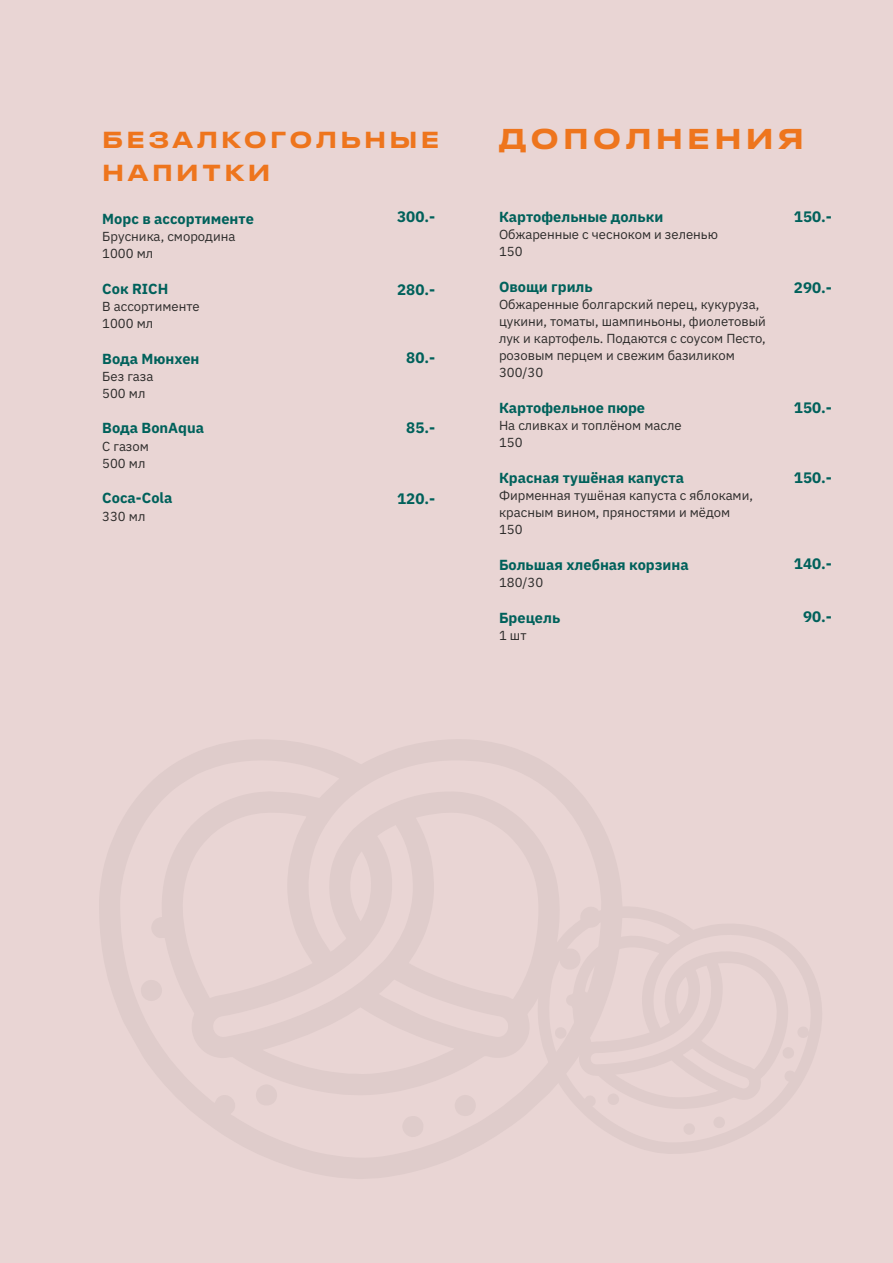
<style>
.page{position:relative;width:893px;height:1263px;background:#e9d5d4}
.page>*{position:absolute;margin:0;border:0;box-sizing:border-box;transform-origin:0 0}
.t1{font:500 27px "Druk Text Wide Cy";letter-spacing:.15em;color:#ee751d}
.t2{font:500 21.9px "Druk Text Wide Cy";letter-spacing:.15em;color:#ee751d}
.t3{font:700 15.15px "IBM Plex Sans";color:#00615b}
.t4{font:700 14.55px "IBM Plex Sans";color:#00615b}
.t5{font:13.05px/17px "IBM Plex Sans";color:#2b2a29}
</style>
<div class="page">
<h2 class="t2" style="left:102px;top:130px;width:339px">БЕЗАЛКОГОЛЬНЫЕ</h2>
<h1 class="t1" style="left:499px;top:127px;width:307px">ДОПОЛНЕНИЯ</h1>
<h2 class="t2" style="left:102px;top:164px;width:170px">НАПИТКИ</h2>
<p class="t4" style="left:102px;top:212px;width:153px">Морс в ассортименте</p>
<p class="t5" style="left:102px;top:229px;width:135px">Брусника, смородина<br>1000 мл</p>
<p class="t4" style="left:102px;top:282px;width:68px">Сок RICH</p>
<p class="t5" style="left:102px;top:299px;width:99px">В ассортименте<br>1000 мл</p>
<p class="t4" style="left:102px;top:352px;width:99px">Вода Мюнхен</p>
<p class="t5" style="left:102px;top:369px;width:53px">Без газа<br>500 мл</p>
<p class="t4" style="left:102px;top:422px;width:103px">Вода BonAqua</p>
<p class="t5" style="left:102px;top:439px;width:48px">С газом<br>500 мл</p>
<p class="t4" style="left:102px;top:492px;width:72px">Coca-Cola</p>
<p class="t5" style="left:102px;top:509px;width:45px">330 мл</p>
<p class="t3" style="left:397px;top:210px;width:40px">300.-</p>
<p class="t3" style="left:794px;top:210px;width:40px">150.-</p>
<p class="t4" style="left:499px;top:211px;width:166px">Картофельные дольки</p>
<p class="t5" style="left:499px;top:227px;width:220px">Обжаренные с чесноком и зеленью<br>150</p>
<p class="t4" style="left:499px;top:281px;width:95px">Овощи гриль</p>
<p class="t5" style="left:499px;top:297px;width:268px">Обжаренные болгарский перец, кукуруза, цукини, томаты, шампиньоны, фиолетовый лук и картофель. Подаются с соусом Песто, розовым перцем и свежим базиликом 300/30</p>
<p class="t4" style="left:499px;top:402px;width:148px">Картофельное пюре</p>
<p class="t5" style="left:499px;top:418px;width:184px">На сливках и топлёном масле<br>150</p>
<p class="t4" style="left:499px;top:471px;width:187px">Красная тушёная капуста</p>
<p class="t5" style="left:499px;top:488px;width:255px">Фирменная тушёная капуста с яблоками, красным вином, пряностями и мёдом<br>150</p>
<p class="t4" style="left:499px;top:558px;width:191px">Большая хлебная корзина</p>
<p class="t5" style="left:499px;top:575px;width:46px">180/30</p>
<p class="t4" style="left:499px;top:611px;width:63px">Брецель</p>
<p class="t5" style="left:499px;top:628px;width:29px">1 шт</p>
<p class="t3" style="left:794px;top:282px;width:40px">290.-</p>
<p class="t3" style="left:397px;top:283px;width:40px">280.-</p>
<p class="t3" style="left:406px;top:351px;width:30px">80.-</p>
<p class="t3" style="left:794px;top:401px;width:40px">150.-</p>
<p class="t3" style="left:406px;top:421px;width:30px">85.-</p>
<p class="t3" style="left:794px;top:471px;width:40px">150.-</p>
<p class="t3" style="left:397px;top:492px;width:40px">120.-</p>
<p class="t3" style="left:794px;top:557px;width:40px">140.-</p>
<p class="t3" style="left:803px;top:610px;width:30px">90.-</p>
</div>
